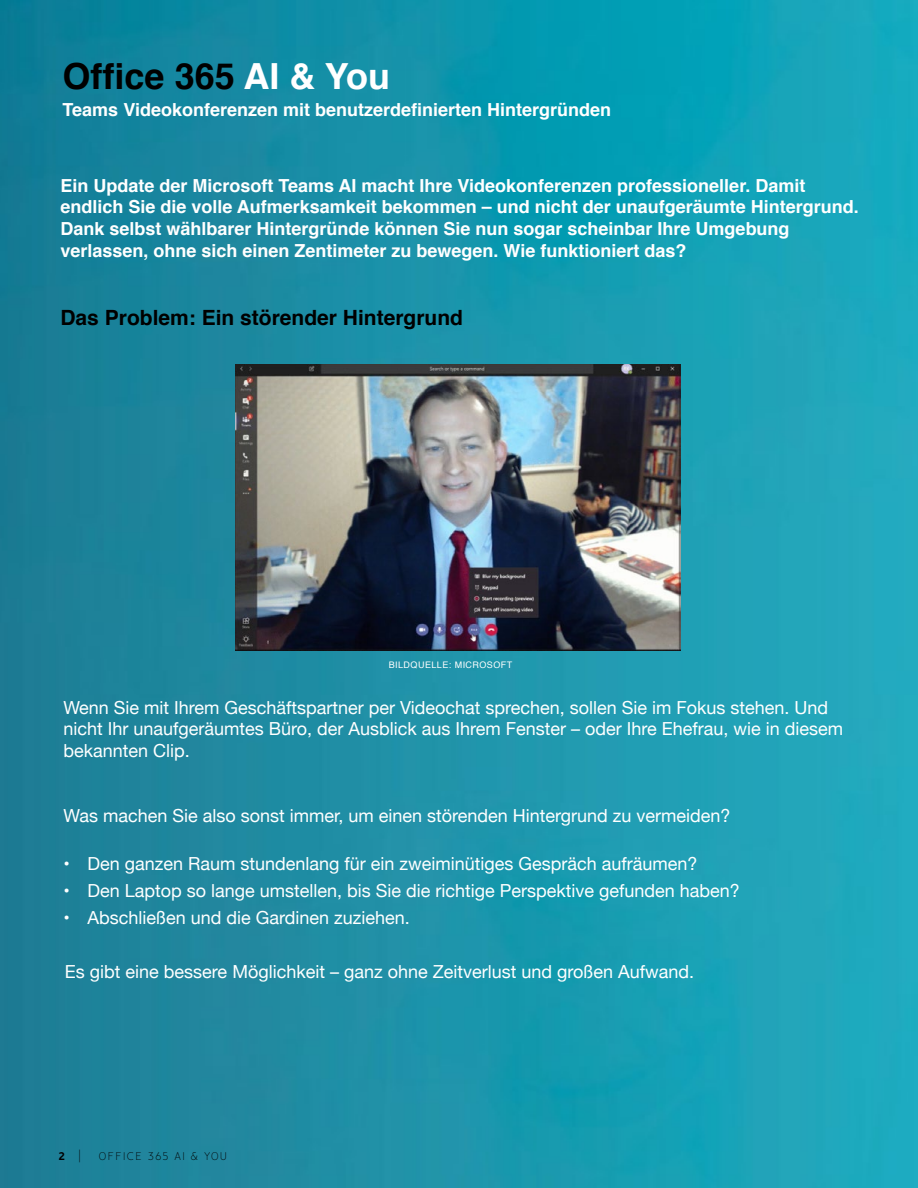
<style>
.page{position:relative;width:918px;height:1188px;background:#fff}
.page>*{position:absolute;margin:0;border:0;box-sizing:border-box;transform-origin:0 0}
.t1{font:700 36px "Helvetica";color:#000}
.t2{font:700 21px "Helvetica";color:#000}
.t3{font:18px/21.6px "Helvetica Neue";color:#fff}
.t4{font:700 18px/21.6px "Helvetica";color:#fff}
.t5{font:100 12.75px "Vision";letter-spacing:.09em;color:#000}
.t6{font:700 12.75px "Vision";color:#000}
.t7{font:9px "Helvetica";letter-spacing:.05em;color:#fff}
.s1{color:#fff}
.s2{font-weight:100}
</style>
<div class="page">
<img style="left:0;top:0;width:918px;height:1188px">
<img style="left:235px;top:364px;width:445px;height:287px">
<h1 class="t1" style="left:63px;top:47px;width:329px">Office 365 <span class="s1">AI &amp; You</span></h1>
<p class="t4" style="left:63px;top:99px;width:550px">Teams Videokonferenzen mit benutzerdefinierten Hintergründen</p>
<p class="t4" style="left:60px;top:175px;width:800px">Ein Update der Microsoft Teams AI macht Ihre Videokonferenzen professioneller. Damit endlich Sie die volle Aufmerksamkeit bekommen – und nicht der unaufgeräumte Hintergrund.<br>Dank selbst wählbarer Hintergründe können Sie nun sogar scheinbar Ihre Umgebung verlassen, ohne sich einen Zentimeter zu bewegen. Wie funktioniert das?</p>
<p class="t2" style="left:60px;top:301px;width:404px">Das Problem: Ein störender Hintergrund</p>
<p class="t7" style="left:389px;top:658px;width:125px">BILDQUELLE: MICROSOFT</p>
<p class="t3" style="left:63px;top:698px;width:781px">Wenn Sie mit Ihrem Geschäftspartner per Videochat sprechen, sollen Sie im Fokus stehen. Und nicht Ihr unaufgeräumtes Büro, der Ausblick aus Ihrem Fenster – oder Ihre Ehefrau, wie in diesem bekannten Clip.</p>
<p class="t3" style="left:63px;top:806px;width:669px">Was machen Sie also sonst immer, um einen störenden Hintergrund zu vermeiden?</p>
<p class="t3" style="left:63px;top:854px;width:636px">• Den ganzen Raum stundenlang für ein zweiminütiges Gespräch aufräumen?</p>
<p class="t3" style="left:63px;top:881px;width:678px">• Den Laptop so lange umstellen, bis Sie die richtige Perspektive gefunden haben?</p>
<p class="t3" style="left:63px;top:908px;width:348px">• Abschließen und die Gardinen zuziehen.</p>
<p class="t3" style="left:65px;top:962px;width:631px">Es gibt eine bessere Möglichkeit – ganz ohne Zeitverlust und großen Aufwand.</p>
<p class="t6" style="left:58px;top:1149px;width:23px">2 <span class="s2">|</span></p>
<p class="t5" style="left:99px;top:1149px;width:130px">OFFICE 365 AI &amp; YOU</p>
</div>
